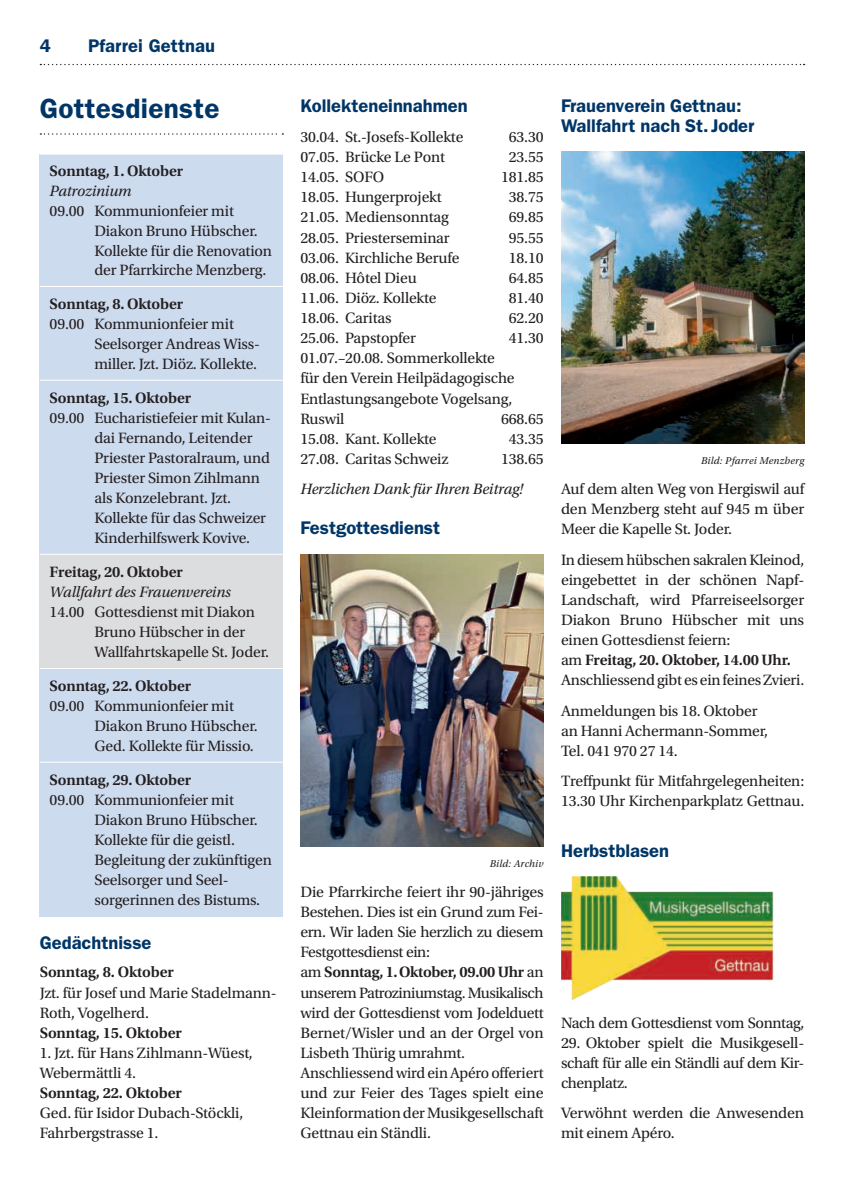
<style>
.page{position:relative;width:844px;height:1191px;background:#fff}
.page>*{position:absolute;margin:0;border:0;box-sizing:border-box;transform-origin:0 0}
.t1{font:600 28px "ITC Franklin Gothic Std";letter-spacing:.01em;color:#003667}
.t2{font:600 18.38px/20.1px "ITC Franklin Gothic Std";color:#003667}
.t3{font:15.75px/20.1px "Utopia Std";letter-spacing:-.01em;color:#231f20}
.t4{font:600 15.75px "Utopia Std";letter-spacing:-.01em;color:#231f20}
.t5{font:italic 15.75px "Utopia Std";letter-spacing:-.01em;color:#231f20}
.t6{font:italic 10.5px "Utopia Std";letter-spacing:.02em;color:#231f20}
.s1{font-weight:600}
</style>
<div class="page">
<svg style="left:40px;top:64px;width:764px;height:1px"></svg>
<div style="left:40px;top:164px;width:243px;height:752px;background:#dcdddf"></div>
<svg style="left:40px;top:133px;width:243px;height:2px"></svg>
<img style="left:300px;top:554px;width:243px;height:292px">
<img style="left:561px;top:152px;width:243px;height:292px">
<img style="left:561px;top:876px;width:213px;height:125px">
<div style="left:40px;top:154px;width:243px;height:33px;background:#cddbef"></div>
<hr style="left:40px;top:154px;width:243px;height:1px;background:#fff">
<div style="left:40px;top:177px;width:243px;height:30px;background:#cddbef"></div>
<div style="left:40px;top:197px;width:243px;height:90px;background:#cddbef"></div>
<div style="left:40px;top:287px;width:243px;height:34px;background:#cddbef"></div>
<hr style="left:40px;top:286px;width:243px;height:1px;background:#fff">
<div style="left:40px;top:310px;width:243px;height:71px;background:#cddbef"></div>
<div style="left:40px;top:380px;width:243px;height:35px;background:#cddbef"></div>
<hr style="left:40px;top:380px;width:243px;height:1px;background:#fff">
<div style="left:40px;top:404px;width:243px;height:110px;background:#cddbef"></div>
<div style="left:40px;top:504px;width:243px;height:50px;background:#cddbef"></div>
<hr style="left:40px;top:554px;width:243px;height:1px;background:#fff">
<div style="left:40px;top:669px;width:243px;height:34px;background:#cddbef"></div>
<hr style="left:40px;top:668px;width:243px;height:1px;background:#fff">
<div style="left:40px;top:692px;width:243px;height:71px;background:#cddbef"></div>
<div style="left:40px;top:762px;width:243px;height:34px;background:#cddbef"></div>
<hr style="left:40px;top:761px;width:243px;height:1px;background:#fff">
<div style="left:40px;top:786px;width:243px;height:130px;background:#cddbef"></div>
<p class="t2" style="left:40px;top:36px;width:13px">4</p>
<p class="t2" style="left:88px;top:36px;width:128px">Pfarrei Gettnau</p>
<h1 class="t1" style="left:40px;top:92px;width:181px">Gottesdienste</h1>
<p class="t4" style="left:50px;top:162px;width:135px">Sonntag, 1. Oktober</p>
<p class="t5" style="left:50px;top:182px;width:83px">Patrozinium</p>
<p class="t3" style="left:94px;top:201px;width:179px;text-indent:-45px">09.00 Kommunionfeier mit<br>Diakon Bruno Hübscher.<br>Kollekte für die Renovation der Pfarrkirche Menzberg.</p>
<p class="t4" style="left:50px;top:295px;width:135px">Sonntag, 8. Oktober</p>
<p class="t3" style="left:94px;top:314px;width:167px;text-indent:-45px">09.00 Kommunionfeier mit<br>Seelsorger Andreas Wiss&shy;miller. Jzt. Diöz. Kollekte.</p>
<p class="t4" style="left:50px;top:389px;width:143px">Sonntag, 15. Oktober</p>
<p class="t3" style="left:94px;top:408px;width:178px;text-indent:-45px">09.00 Eucharistiefeier mit Kulan&shy;dai Fernando, Leitender<br>Priester Pastoralraum, und<br>Priester Simon Zihlmann als Konzelebrant. Jzt.<br>Kollekte für das Schweizer<br>Kinderhilfswerk Kovive.</p>
<p class="t4" style="left:50px;top:563px;width:135px">Freitag, 20. Oktober</p>
<p class="t5" style="left:50px;top:583px;width:183px">Wallfahrt des Frauenvereins</p>
<p class="t3" style="left:94px;top:602px;width:176px;text-indent:-45px">14.00 Gottesdienst mit Diakon<br>Bruno Hübscher in der<br>Wallfahrtskapelle St. Joder.</p>
<p class="t4" style="left:50px;top:677px;width:143px">Sonntag, 22. Oktober</p>
<p class="t3" style="left:94px;top:696px;width:165px;text-indent:-45px">09.00 Kommunionfeier mit<br>Diakon Bruno Hübscher.<br>Ged. Kollekte für Missio.</p>
<p class="t4" style="left:50px;top:771px;width:143px">Sonntag, 29. Oktober</p>
<p class="t3" style="left:94px;top:790px;width:179px;text-indent:-45px">09.00 Kommunionfeier mit<br>Diakon Bruno Hübscher.<br>Kollekte für die geistl.<br>Begleitung der zukünftigen<br>Seelsorger und Seel&shy;sorgerinnen des Bistums.</p>
<p class="t2" style="left:40px;top:933px;width:113px">Gedächtnisse</p>
<p class="t4" style="left:40px;top:963px;width:136px">Sonntag, 8. Oktober</p>
<p class="t3" style="left:40px;top:982px;width:238px">Jzt. für Josef und Marie Stadelmann-<br>Roth, Vogelherd.</p>
<p class="t4" style="left:40px;top:1023px;width:144px">Sonntag, 15. Oktober</p>
<p class="t3" style="left:40px;top:1043px;width:215px">1. Jzt. für Hans Zihlmann-Wüest,<br>Webermättli 4.</p>
<p class="t4" style="left:40px;top:1084px;width:144px">Sonntag, 22. Oktober</p>
<p class="t3" style="left:40px;top:1103px;width:205px">Ged. für Isidor Dubach-Stöckli,<br>Fahrbergstrasse 1.</p>
<p class="t2" style="left:300px;top:95px;width:169px">Kollekteneinnahmen</p>
<p class="t3" style="left:300px;top:127px;width:164px">30.04. St.-Josefs-Kollekte</p>
<p class="t3" style="left:508px;top:127px;width:36px">63.30</p>
<p class="t3" style="left:300px;top:147px;width:146px">07.05. Brücke Le Pont</p>
<p class="t3" style="left:508px;top:147px;width:36px">23.55</p>
<p class="t3" style="left:300px;top:167px;width:85px">14.05. SOFO</p>
<p class="t3" style="left:501px;top:167px;width:44px">181.85</p>
<p class="t3" style="left:300px;top:187px;width:143px">18.05. Hungerprojekt</p>
<p class="t3" style="left:508px;top:187px;width:36px">38.75</p>
<p class="t3" style="left:300px;top:207px;width:150px">21.05. Mediensonntag</p>
<p class="t3" style="left:508px;top:207px;width:36px">69.85</p>
<p class="t3" style="left:300px;top:228px;width:151px">28.05. Priesterseminar</p>
<p class="t3" style="left:508px;top:228px;width:36px">95.55</p>
<p class="t3" style="left:300px;top:248px;width:161px">03.06. Kirchliche Berufe</p>
<p class="t3" style="left:508px;top:248px;width:36px">18.10</p>
<p class="t3" style="left:300px;top:268px;width:118px">08.06. Hôtel Dieu</p>
<p class="t3" style="left:508px;top:268px;width:36px">64.85</p>
<p class="t3" style="left:300px;top:288px;width:138px">11.06. Diöz. Kollekte</p>
<p class="t3" style="left:508px;top:288px;width:36px">81.40</p>
<p class="t3" style="left:300px;top:308px;width:93px">18.06. Caritas</p>
<p class="t3" style="left:508px;top:308px;width:36px">62.20</p>
<p class="t3" style="left:300px;top:328px;width:117px">25.06. Papstopfer</p>
<p class="t3" style="left:508px;top:328px;width:36px">41.30</p>
<p class="t3" style="left:300px;top:348px;width:216px">01.07.–20.08. Sommerkollekte für den Verein Heilpädagogische<br>Entlastungsangebote Vogelsang,<br>Ruswil</p>
<p class="t3" style="left:501px;top:409px;width:44px">668.65</p>
<p class="t3" style="left:300px;top:429px;width:138px">15.08. Kant. Kollekte</p>
<p class="t3" style="left:508px;top:429px;width:36px">43.35</p>
<p class="t3" style="left:300px;top:449px;width:150px">27.08. Caritas Schweiz</p>
<p class="t3" style="left:501px;top:449px;width:44px">138.65</p>
<p class="t5" style="left:300px;top:480px;width:224px">Herzlichen Dank für Ihren Beitrag!</p>
<p class="t2" style="left:300px;top:518px;width:141px">Festgottesdienst</p>
<p class="t6" style="left:489px;top:857px;width:55px">Bild: Archiv</p>
<p class="t3" style="left:300px;top:882px;width:245px">Die Pfarrkirche feiert ihr 90-jähriges Bestehen. Dies ist ein Grund zum Fei&shy;ern. Wir laden Sie herzlich zu diesem Festgottesdienst ein:<br>am <span class="s1">Sonntag, 1. Oktober, 09.00 Uhr</span> an unserem Patroziniumstag. Musikalisch wird der Gottesdienst vom Jodelduett Bernet/Wisler und an der Orgel von Lisbeth Thürig umrahmt.<br>Anschliessend wird ein Apéro offeriert und zur Feier des Tages spielt eine Kleinformation der Musikgesellschaft Gettnau ein Ständli.</p>
<p class="t2" style="left:561px;top:95px;width:195px">Frauenverein Gettnau:<br>Wallfahrt nach St. Joder</p>
<p class="t6" style="left:700px;top:455px;width:105px">Bild: Pfarrei Menzberg</p>
<p class="t3" style="left:561px;top:479px;width:245px;text-align:justify">Auf dem alten Weg von Hergiswil auf den Menzberg steht auf 945 m über Meer die Kapelle St. Joder.</p>
<p class="t3" style="left:561px;top:550px;width:245px">In diesem hübschen sakralen Kleinod, eingebettet in der schönen Napf-Landschaft, wird Pfarreiseelsorger Diakon Bruno Hübscher mit uns einen Gottesdienst feiern:<br>am <span class="s1">Freitag, 20. Oktober, 14.00 Uhr.<br></span>Anschliessend gibt es ein feines Zvieri.</p>
<p class="t3" style="left:561px;top:701px;width:208px">Anmeldungen bis 18. Oktober an Hanni Achermann-Sommer,<br>Tel. 041 970 27 14.</p>
<p class="t3" style="left:561px;top:771px;width:245px">Treffpunkt für Mitfahrgelegenheiten:<br>13.30 Uhr Kirchenparkplatz Gettnau.</p>
<p class="t2" style="left:561px;top:840px;width:110px">Herbstblasen</p>
<p class="t3" style="left:561px;top:1012px;width:245px">Nach dem Gottesdienst vom Sonntag,</p>
<p class="t3" style="left:561px;top:1033px;width:245px;text-align:justify">29. Oktober spielt die Musikgesell&shy;schaft für alle ein Ständli auf dem Kir&shy;chenplatz.</p>
<p class="t3" style="left:561px;top:1103px;width:245px">Verwöhnt werden die Anwesenden mit einem Apéro.</p>
</div>
